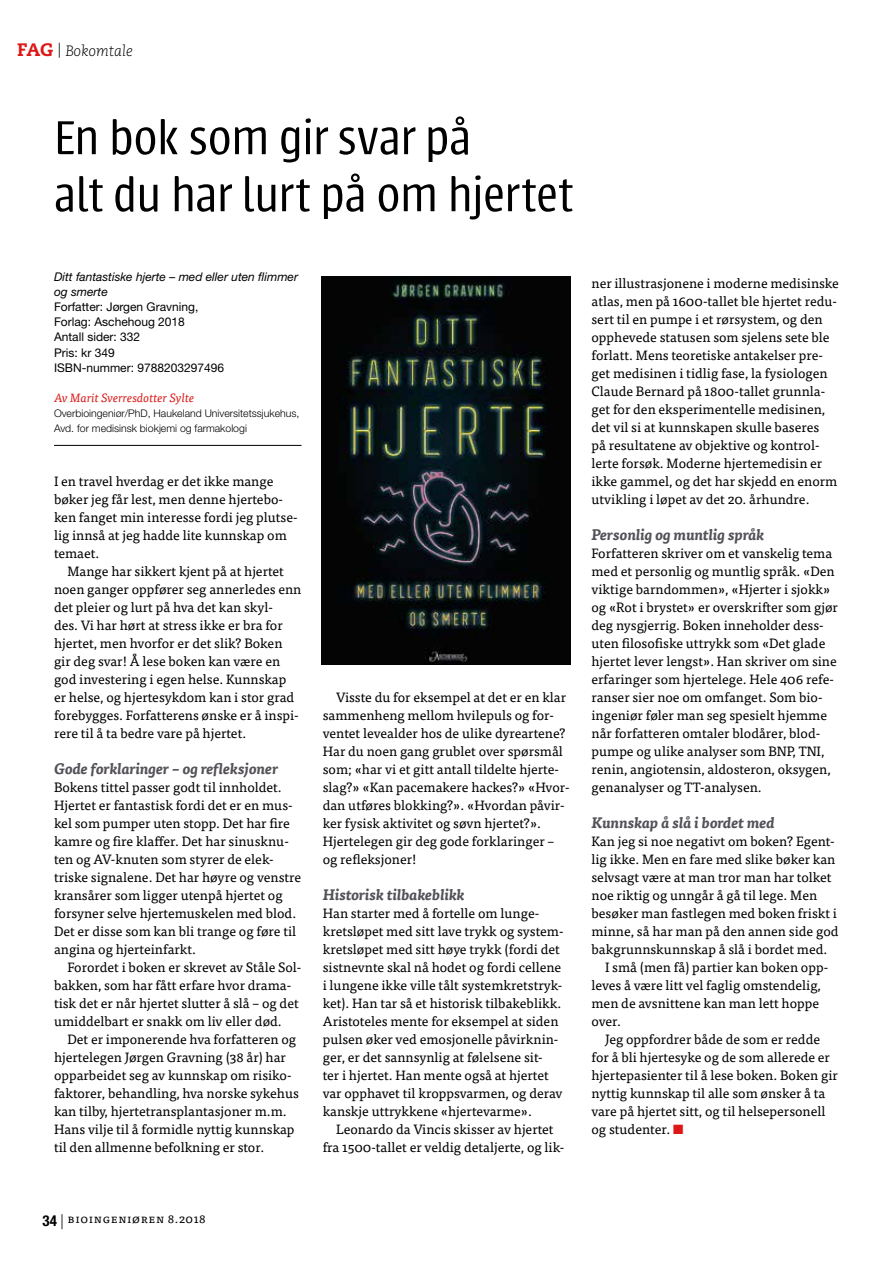
<style>
.page{position:relative;width:893px;height:1263px;background:#fff}
.page>*{position:absolute;margin:0;border:0;box-sizing:border-box;transform-origin:0 0}
.t1{font:300 52.5px/57px "Urbana";letter-spacing:-.015em;color:#000}
.t2{font:italic 700 15px "Tisa Pro";color:#545158}
.t3{font:italic 300 15px "Caecilia LT Std";color:#000}
.t4{font:13.5px/18px "Tisa Pro";color:#000}
.t5{font:12px/15px "Helvetica Neue LT Pro";color:#000}
.t6{font:italic 12px/15px "Helvetica Neue LT Pro";color:#000}
.t7{font:italic 12px "Tisa Pro";color:#dc1715}
.t8{font:12px "Tisa Pro";letter-spacing:.05em;color:#000}
.t9{font:300 10.5px/15px "Helvetica Neue LT Pro";color:#000}
.s1{font-weight:800;font-style:normal;font-size:18px;color:#dc1715}
.s2{color:#dc1715}
.s3{font-family:"Helvetica Neue LT Pro";font-weight:700;font-stretch:condensed;font-size:15px}
.s4{font-family:"Helvetica Neue LT Pro";font-weight:300;font-size:15px}
</style>
<div class="page">
<hr style="left:54px;top:445px;width:247px;height:1px;background:#000">
<img style="left:321px;top:276px;width:249px;height:388px">
<p class="t3" style="left:17px;top:43px;width:117px"><span class="s1">FAG</span> | Bokomtale</p>
<h1 class="t1" style="left:54px;top:110px;width:521px">En bok som gir svar på<br>alt du har lurt på om hjertet</h1>
<p class="t6" style="left:54px;top:269px;width:246px">Ditt fantastiske hjerte – med eller uten flimmer og smerte</p>
<p class="t5" style="left:54px;top:299px;width:172px">Forfatter: Jørgen Gravning,<br>Forlag: Aschehoug 2018<br>Antall sider: 332<br>Pris: kr 349<br>ISBN-nummer: 9788203297496</p>
<p class="t7" style="left:54px;top:389px;width:142px">Av Marit Sverresdotter Sylte</p>
<p class="t9" style="left:54px;top:406px;width:247px">Overbioingeniør/PhD, Haukeland Universitetssjukehus,<br>Avd. for medisinsk biokjemi og farmakologi</p>
<p class="t4" style="left:54px;top:471px;width:245px">I en travel hverdag er det ikke mange bøker jeg får lest, men denne hjertebo&shy;ken fanget min interesse fordi jeg plutse&shy;lig innså at jeg hadde lite kunnskap om temaet.</p>
<p class="t4" style="left:54px;top:561px;width:249px;text-indent:14px">Mange har sikkert kjent på at hjertet noen ganger oppfører seg annerledes enn det pleier og lurt på hva det kan skyl-<br>des. Vi har hørt at stress ikke er bra for hjertet, men hvorfor er det slik? Boken gir deg svar! Å lese boken kan være en god investering i egen helse. Kunnskap er helse, og hjertesykdom kan i stor grad forebygges. Forfatterens ønske er å inspi&shy;rere til å ta bedre vare på hjertet.</p>
<p class="t2" style="left:54px;top:757px;width:226px">Gode forklaringer – og refleksjoner</p>
<p class="t4" style="left:54px;top:777px;width:249px">Bokens tittel passer godt til innholdet.<br>Hjertet er fantastisk fordi det er en mus&shy;kel som pumper uten stopp. Det har fire kamre og fire klaffer. Det har sinusknu&shy;ten og AV-knuten som styrer de elek&shy;triske signalene. Det har høyre og venstre kransårer som ligger utenpå hjertet og forsyner selve hjertemuskelen med blod.<br>Det er disse som kan bli trange og føre til angina og hjerteinfarkt.</p>
<p class="t4" style="left:54px;top:957px;width:249px;text-indent:14px">Forordet i boken er skrevet av Ståle Sol&shy;bakken, som har fått erfare hvor drama&shy;tisk det er når hjertet slutter å slå – og det umiddelbart er snakk om liv eller død.</p>
<p class="t4" style="left:54px;top:1029px;width:246px;text-indent:14px">Det er imponerende hva forfatteren og hjertelegen Jørgen Gravning (38 år) har opparbeidet seg av kunnskap om risiko&shy;faktorer, behandling, hva norske sykehus kan tilby, hjertetransplantasjoner m.m.<br>Hans vilje til å formidle nyttig kunnskap til den allmenne befolkning er stor.</p>
<p class="t4" style="left:323px;top:687px;width:248px;text-indent:14px">Visste du for eksempel at det er en klar sammenheng mellom hvilepuls og for&shy;ventet levealder hos de ulike dyreartene?<br>Har du noen gang grublet over spørsmål som; «har vi et gitt antall tildelte hjerte&shy;slag?» «Kan pacemakere hackes?» «Hvor&shy;dan utføres blokking?». «Hvordan påvir&shy;ker fysisk aktivitet og søvn hjertet?».<br>Hjertelegen gir deg gode forklaringer – og refleksjoner!</p>
<p class="t2" style="left:323px;top:883px;width:144px">Historisk tilbakeblikk</p>
<p class="t4" style="left:323px;top:903px;width:242px">Han starter med å fortelle om lunge&shy;kretsløpet med sitt lave trykk og system&shy;kretsløpet med sitt høye trykk (fordi det sistnevnte skal nå hodet og fordi cellene i lungene ikke ville tålt systemkretstryk&shy;ket). Han tar så et historisk tilbakeblikk.<br>Aristoteles mente for eksempel at siden pulsen øker ved emosjonelle påvirknin&shy;ger, er det sannsynlig at følelsene sit-<br>ter i hjertet. Han mente også at hjertet var opphavet til kroppsvarmen, og derav kanskje uttrykkene «hjertevarme».</p>
<p class="t4" style="left:323px;top:1119px;width:243px;text-align:center">Leonardo da Vincis skisser av hjertet<br>fra 1500-tallet er veldig detaljerte, og lik-</p>
<p class="t4" style="left:591px;top:273px;width:249px">ner illustrasjonene i moderne medisinske atlas, men på 1600-tallet ble hjertet redu&shy;sert til en pumpe i et rørsystem, og den opphevede statusen som sjelens sete ble forlatt. Mens teoretiske antakelser pre&shy;get medisinen i tidlig fase, la fysiologen Claude Bernard på 1800-tallet grunnla&shy;get for den eksperimentelle medisinen, det vil si at kunnskapen skulle baseres<br>på resultatene av objektive og kontrol&shy;lerte forsøk. Moderne hjertemedisin er ikke gammel, og det har skjedd en enorm utvikling i løpet av det 20. århundre.</p>
<p class="t2" style="left:591px;top:523px;width:174px">Personlig og muntlig språk</p>
<p class="t4" style="left:591px;top:543px;width:248px">Forfatteren skriver om et vanskelig tema med et personlig og muntlig språk. «Den viktige barndommen», «Hjerter i sjokk» og «Rot i brystet» er overskrifter som gjør deg nysgjerrig. Boken inneholder dess&shy;uten filosofiske uttrykk som «Det glade hjertet lever lengst». Han skriver om sine erfaringer som hjertelege. Hele 406 refe&shy;ranser sier noe om omfanget. Som bio&shy;ingeniør føler man seg spesielt hjemme når forfatteren omtaler blodårer, blod&shy;pumpe og ulike analyser som BNP, TNI, renin, angiotensin, aldosteron, oksygen, genanalyser og TT-analysen.</p>
<p class="t2" style="left:591px;top:811px;width:185px">Kunnskap å slå i bordet med</p>
<p class="t4" style="left:591px;top:831px;width:245px">Kan jeg si noe negativt om boken? Egent-</p>
<p class="t4" style="left:591px;top:849px;width:245px">lig ikke. Men en fare med slike bøker kan</p>
<p class="t4" style="left:591px;top:867px;width:242px">selvsagt være at man tror man har tolket</p>
<p class="t4" style="left:591px;top:885px;width:227px">noe riktig og unngår å gå til lege. Men</p>
<p class="t4" style="left:591px;top:903px;width:247px">besøker man fastlegen med boken friskt i</p>
<p class="t4" style="left:591px;top:921px;width:248px">minne, så har man på den annen side god</p>
<p class="t4" style="left:591px;top:939px;width:237px">bakgrunnskunnskap å slå i bordet med.</p>
<p class="t4" style="left:605px;top:957px;width:225px">I små (men få) partier kan boken opp-</p>
<p class="t4" style="left:591px;top:975px;width:231px">leves å være litt vel faglig omstendelig,</p>
<p class="t4" style="left:591px;top:993px;width:229px">men de avsnittene kan man lett hoppe</p>
<p class="t4" style="left:591px;top:1011px;width:31px">over.</p>
<p class="t4" style="left:605px;top:1029px;width:217px">Jeg oppfordrer både de som er redde</p>
<p class="t4" style="left:591px;top:1047px;width:240px">for å bli hjertesyke og de som allerede er</p>
<p class="t4" style="left:591px;top:1065px;width:248px">hjertepasienter til å lese boken. Boken gir</p>
<p class="t4" style="left:591px;top:1083px;width:235px">nyttig kunnskap til alle som ønsker å ta</p>
<p class="t4" style="left:591px;top:1101px;width:235px">vare på hjertet sitt, og til helsepersonell</p>
<p class="t4" style="left:591px;top:1119px;width:93px">og studenter. <span class="s2">■</span></p>
<p class="t8" style="left:43px;top:1209px;width:165px"><span class="s3">34</span> <span class="s4">|</span> Bioingeniøren 8.2018</p>
</div>
